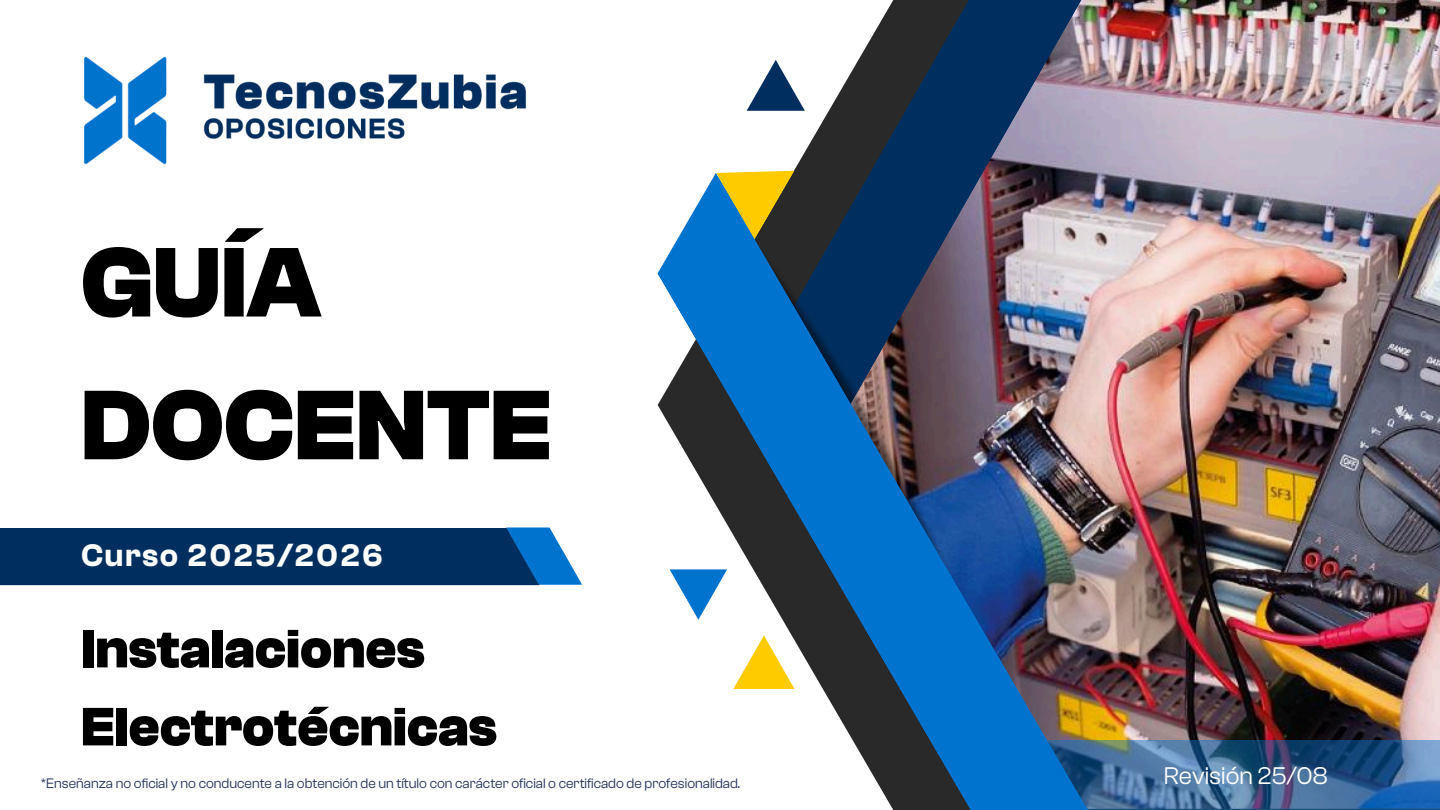
<style>
.page{position:relative;width:1440px;height:810px;background:#fff}
.page>*{position:absolute;margin:0;border:0;box-sizing:border-box;transform-origin:0 0}
.t1{font:700 102.2px/142.8px "Clash Grotesk";color:#000}
.t2{font:700 56px/78px "Clash Grotesk";color:#000}
.t3{font:600 32.3px "Clash Grotesk";letter-spacing:.045em;color:#fff}
.t4{font:25px "Clash Grotesk";color:#fff}
.t5{font:14.2px "Clash Grotesk";color:#23315b}
</style>
<div class="page">
<img style="left:1171px;top:0;width:269px;height:740px">
<svg style="left:753px;top:0;width:418px;height:173px"></svg>
<svg style="left:747px;top:60px;width:58px;height:51px"></svg>
<img style="left:657px;top:173px;width:519px;height:637px">
<div style="left:0;top:528px;width:540px;height:57px;background:#002f5f"></div>
<svg style="left:506px;top:527px;width:76px;height:58px;fill:#0073cf"></svg>
<img style="left:84px;top:56px;width:442px;height:109px">
<svg style="left:989px;top:740px;width:451px;height:70px;background:#31689e"></svg>
<h1 class="t1" style="left:81px;top:212px;width:472px">GUÍA<br>DOCENTE</h1>
<p class="t3" style="left:81px;top:538px;width:304px">Curso 2025/2026</p>
<h3 class="t2" style="left:81px;top:610px;width:417px">Instalaciones<br>Electrotécnicas</h3>
<h2 class="t5" style="left:41px;top:776px;width:701px">*Enseñanza no oficial y no conducente a la obtención de un título con carácter oficial o certificado de profesionalidad.</h2>
<p class="t4" style="left:1164px;top:762px;width:165px">Revisión 25/08</p>
</div>
